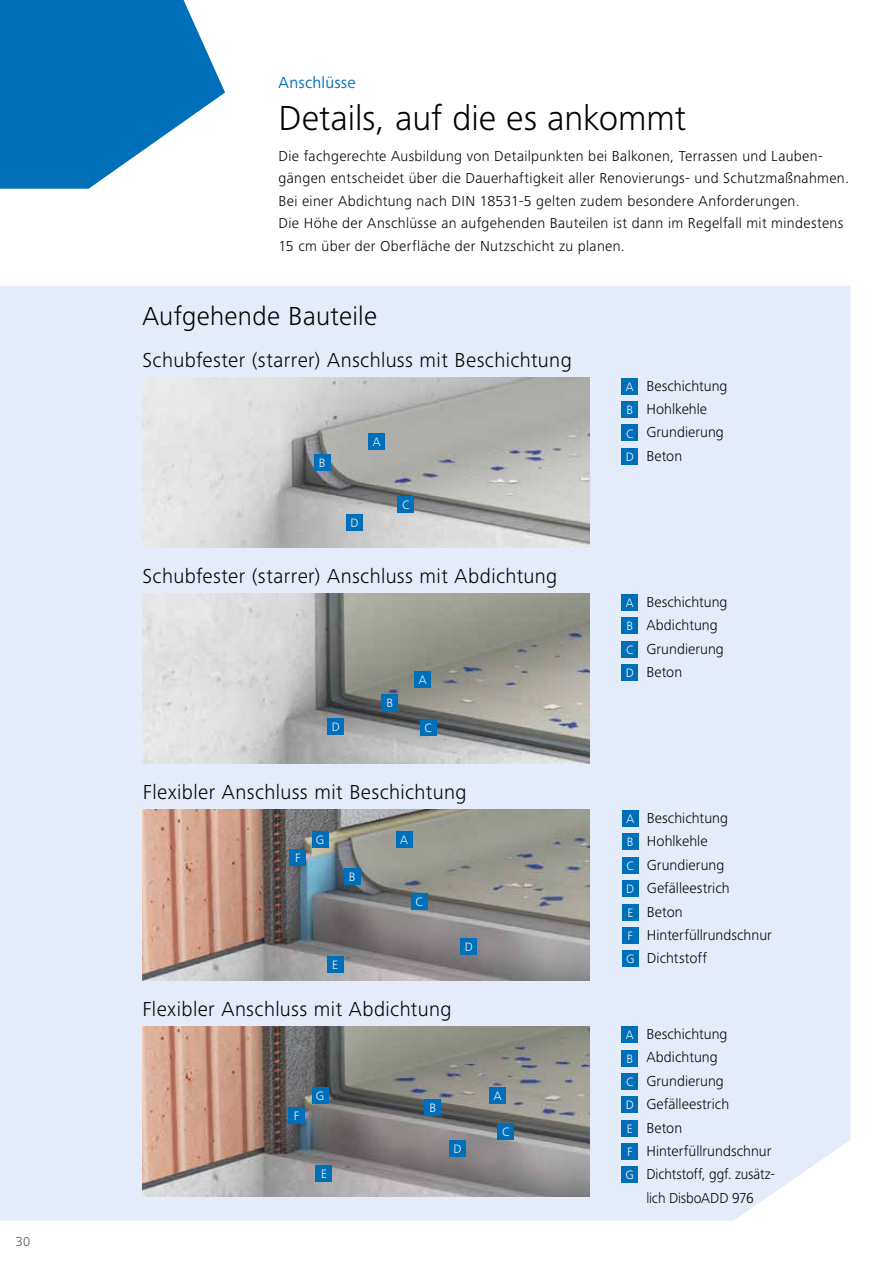
<style>
.page{position:relative;width:893px;height:1263px;background:#fff}
.page>*{position:absolute;margin:0;border:0;box-sizing:border-box;transform-origin:0 0}
.t1{font:300 36px "Frutiger Next LTW1 G";letter-spacing:-.005em;color:#000}
.t2{font:300 27px "Frutiger Next LTW1 G";letter-spacing:.015em;color:#000}
.t3{font:300 21px "Frutiger Next LTW1 G";letter-spacing:.015em;color:#000}
.t4{font:16.5px "Frutiger Next LTW1 G";letter-spacing:.01em;color:#006fb9}
.t5{font:300 15px/23.4px "Frutiger Next LTW1 G";letter-spacing:.015em;color:#000}
.t6{font:300 13.5px "Frutiger Next LTW1 G";color:#565656}
.t7{font:300 12.6px/23.4px "Frutiger Next LTW1 G";color:#fff;text-align:justify}
</style>
<div class="page">
<svg style="left:0;top:0;width:225px;height:189px"></svg>
<div style="left:0;top:286px;width:850px;height:934px;background:#e5ecf9"></div>
<img style="left:142px;top:378px;width:448px;height:170px">
<div style="left:314px;top:454px;width:16px;height:16px;background:#006fb9"></div>
<div style="left:369px;top:433px;width:16px;height:16px;background:#006fb9"></div>
<div style="left:347px;top:514px;width:16px;height:16px;background:#006fb9"></div>
<div style="left:398px;top:496px;width:16px;height:16px;background:#006fb9"></div>
<div style="left:622px;top:378px;width:16px;height:16px;background:#006fb9"></div>
<div style="left:622px;top:402px;width:16px;height:16px;background:#006fb9"></div>
<div style="left:622px;top:425px;width:16px;height:16px;background:#006fb9"></div>
<div style="left:622px;top:448px;width:16px;height:16px;background:#006fb9"></div>
<img style="left:142px;top:594px;width:448px;height:170px">
<div style="left:415px;top:671px;width:16px;height:16px;background:#006fb9"></div>
<div style="left:382px;top:695px;width:16px;height:16px;background:#006fb9"></div>
<div style="left:328px;top:718px;width:16px;height:16px;background:#006fb9"></div>
<div style="left:420px;top:720px;width:16px;height:16px;background:#006fb9"></div>
<div style="left:622px;top:594px;width:16px;height:16px;background:#006fb9"></div>
<div style="left:622px;top:618px;width:16px;height:16px;background:#006fb9"></div>
<div style="left:622px;top:641px;width:16px;height:16px;background:#006fb9"></div>
<div style="left:622px;top:664px;width:16px;height:16px;background:#006fb9"></div>
<img style="left:142px;top:810px;width:448px;height:170px">
<div style="left:344px;top:869px;width:16px;height:16px;background:#006fb9"></div>
<div style="left:461px;top:938px;width:16px;height:16px;background:#006fb9"></div>
<div style="left:396px;top:831px;width:16px;height:16px;background:#006fb9"></div>
<div style="left:327px;top:957px;width:16px;height:16px;background:#006fb9"></div>
<div style="left:411px;top:894px;width:16px;height:16px;background:#006fb9"></div>
<div style="left:290px;top:850px;width:16px;height:16px;background:#006fb9"></div>
<div style="left:312px;top:831px;width:16px;height:16px;background:#006fb9"></div>
<div style="left:622px;top:810px;width:16px;height:17px;background:#006fb9"></div>
<div style="left:622px;top:834px;width:16px;height:16px;background:#006fb9"></div>
<div style="left:622px;top:857px;width:16px;height:16px;background:#006fb9"></div>
<div style="left:622px;top:880px;width:16px;height:17px;background:#006fb9"></div>
<div style="left:622px;top:904px;width:16px;height:16px;background:#006fb9"></div>
<div style="left:622px;top:927px;width:16px;height:16px;background:#006fb9"></div>
<div style="left:622px;top:951px;width:16px;height:16px;background:#006fb9"></div>
<img style="left:142px;top:1026px;width:448px;height:170px">
<div style="left:425px;top:1099px;width:16px;height:16px;background:#006fb9"></div>
<div style="left:498px;top:1124px;width:16px;height:16px;background:#006fb9"></div>
<div style="left:449px;top:1140px;width:16px;height:16px;background:#006fb9"></div>
<div style="left:316px;top:1165px;width:16px;height:16px;background:#006fb9"></div>
<div style="left:490px;top:1087px;width:16px;height:16px;background:#006fb9"></div>
<div style="left:312px;top:1087px;width:16px;height:16px;background:#006fb9"></div>
<div style="left:289px;top:1108px;width:16px;height:16px;background:#006fb9"></div>
<div style="left:622px;top:1027px;width:16px;height:16px;background:#006fb9"></div>
<div style="left:622px;top:1050px;width:16px;height:16px;background:#006fb9"></div>
<div style="left:622px;top:1073px;width:16px;height:16px;background:#006fb9"></div>
<div style="left:622px;top:1097px;width:16px;height:16px;background:#006fb9"></div>
<div style="left:622px;top:1120px;width:16px;height:16px;background:#006fb9"></div>
<div style="left:622px;top:1143px;width:16px;height:16px;background:#006fb9"></div>
<div style="left:622px;top:1167px;width:16px;height:16px;background:#006fb9"></div>
<p class="t6" style="left:16px;top:1234px;width:16px">30</p>
<p class="t4" style="left:279px;top:73px;width:79px">Anschlüsse</p>
<h1 class="t1" style="left:279px;top:97px;width:409px">Details, auf die es ankommt</h1>
<p class="t5" style="left:279px;top:144px;width:572px;line-height:22.5px">Die fachgerechte Ausbildung von Detailpunkten bei Balkonen, Terrassen und Lauben&shy;gängen entscheidet über die Dauerhaftigkeit aller Renovierungs- und Schutzmaßnahmen.<br>Bei einer Abdichtung nach DIN 18531-5 gelten zudem besondere Anforderungen.<br>Die Höhe der Anschlüsse an aufgehenden Bauteilen ist dann im Regelfall mit mindestens 15 cm über der Oberfläche der Nutzschicht zu planen.</p>
<h2 class="t2" style="left:142px;top:300px;width:236px">Aufgehende Bauteile</h2>
<h3 class="t3" style="left:142px;top:348px;width:431px">Schubfester (starrer) Anschluss mit Beschichtung</h3>
<p class="t7" style="left:319px;top:451px;width:8px">B</p>
<p class="t7" style="left:373px;top:430px;width:9px">A</p>
<p class="t7" style="left:351px;top:511px;width:10px">D</p>
<p class="t7" style="left:402px;top:493px;width:9px">C</p>
<h3 class="t3" style="left:142px;top:564px;width:416px">Schubfester (starrer) Anschluss mit Abdichtung</h3>
<p class="t7" style="left:386px;top:691px;width:8px">B</p>
<p class="t7" style="left:419px;top:668px;width:9px">A</p>
<p class="t7" style="left:332px;top:715px;width:10px">D</p>
<p class="t7" style="left:425px;top:716px;width:9px">C</p>
<h3 class="t3" style="left:143px;top:780px;width:325px">Flexibler Anschluss mit Beschichtung</h3>
<p class="t7" style="left:295px;top:846px;width:7px">F</p>
<p class="t7" style="left:316px;top:828px;width:10px">G</p>
<p class="t7" style="left:349px;top:865px;width:8px">B</p>
<p class="t7" style="left:332px;top:953px;width:7px">E</p>
<p class="t7" style="left:400px;top:828px;width:9px">A</p>
<p class="t7" style="left:415px;top:890px;width:9px">C</p>
<h3 class="t3" style="left:142px;top:996px;width:311px">Flexibler Anschluss mit Abdichtung</h3>
<p class="t7" style="left:465px;top:935px;width:10px">D</p>
<p class="t7" style="left:294px;top:1104px;width:7px">F</p>
<p class="t7" style="left:316px;top:1084px;width:10px">G</p>
<p class="t7" style="left:494px;top:1084px;width:9px">A</p>
<p class="t7" style="left:321px;top:1162px;width:7px">E</p>
<p class="t7" style="left:429px;top:1096px;width:8px">B</p>
<p class="t7" style="left:453px;top:1137px;width:10px">D</p>
<p class="t7" style="left:502px;top:1120px;width:9px">C</p>
<p class="t7" style="left:626px;top:375px;width:10px">A B C D</p>
<p class="t5" style="left:646px;top:374px;width:83px">Beschichtung<br>Hohlkehle<br>Grundierung<br>Beton</p>
<p class="t7" style="left:626px;top:591px;width:10px">A B C D</p>
<p class="t5" style="left:646px;top:590px;width:83px">Beschichtung<br>Abdichtung<br>Grundierung<br>Beton</p>
<p class="t7" style="left:626px;top:807px;width:10px">A B C D E F G</p>
<p class="t5" style="left:647px;top:806px;width:126px">Beschichtung<br>Hohlkehle<br>Grundierung<br>Gefälleestrich<br>Beton<br>Hinterfüllrundschnur<br>Dichtstoff</p>
<p class="t7" style="left:626px;top:1023px;width:10px">A B C D E F G</p>
<p class="t5" style="left:646px;top:1022px;width:130px">Beschichtung<br>Abdichtung<br>Grundierung<br>Gefälleestrich<br>Beton<br>Hinterfüllrundschnur<br>Dichtstoff, ggf. zusätz&shy;lich DisboADD 976</p>
</div>
